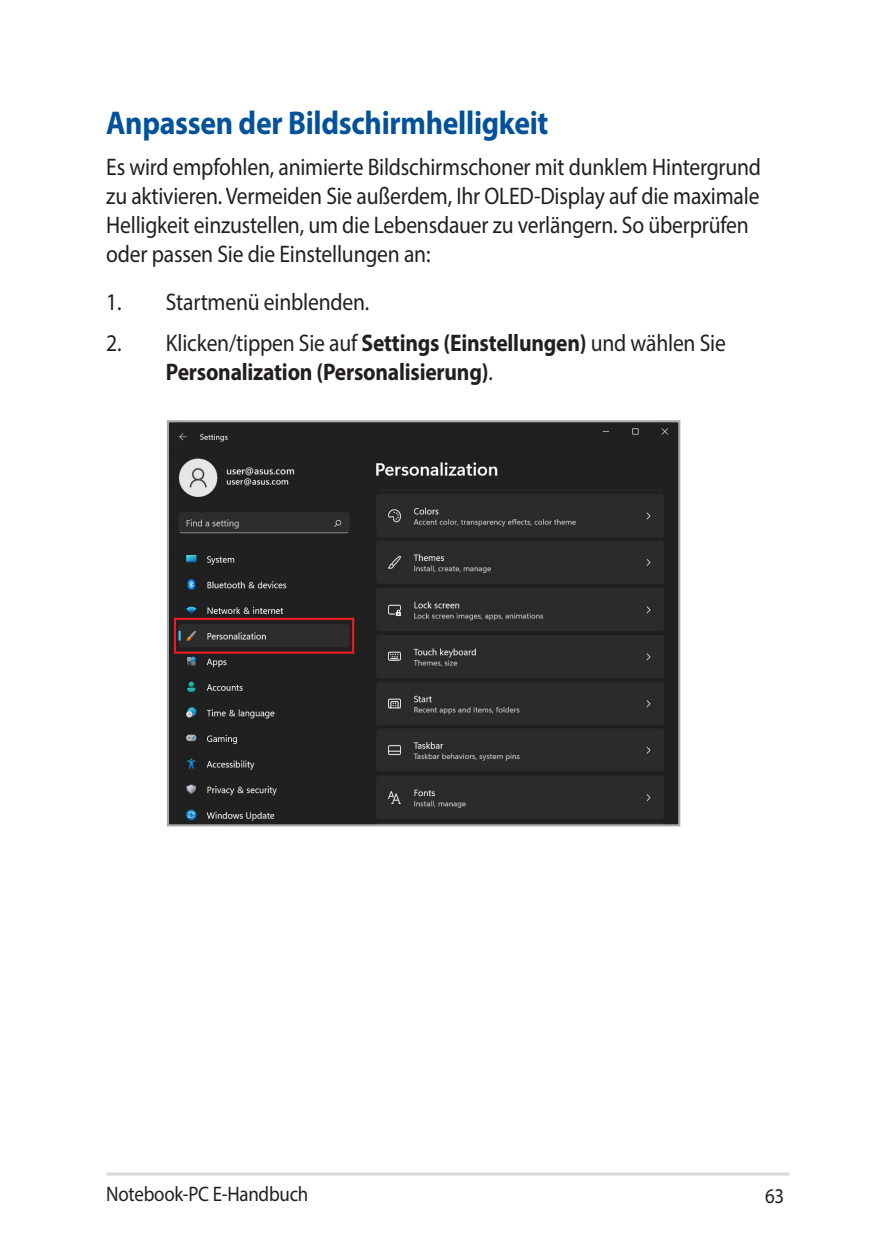
<style>
.page{position:relative;width:893px;height:1259px;background:#fff}
.page>*{position:absolute;margin:0;border:0;box-sizing:border-box;transform-origin:0 0}
.t1{font:700 33px "Myriad Pro";letter-spacing:-.01em;color:#01529a;scale:.9 1}
.t2{font:24px/28.8px "Myriad Pro";letter-spacing:-.01em;color:#231f20;scale:.9 1}
.t3{font:700 24px/28.8px "Myriad Pro";letter-spacing:-.01em;color:#231f20;scale:.9 1}
.t4{font:21px "Myriad Pro";letter-spacing:-.015em;color:#231f20;scale:.9 1}
.s1{font-weight:400}
</style>
<div class="page">
<hr style="left:106px;top:1172px;width:683px;height:3px;background:#d8d8d8">
<div style="left:170px;top:423px;width:507px;height:400px;background:#262626"></div>
<div style="left:167px;top:420px;width:513px;height:406px;border:2px solid #a8a9ad"></div>
<div style="left:174px;top:618px;width:180px;height:36px;border:2px solid #ee1d23"></div>
<h1 class="t1" style="left:106px;top:101px;width:493px">Anpassen der Bildschirmhelligkeit</h1>
<p class="t2" style="left:106px;top:152px;width:729px">Es wird empfohlen, animierte Bildschirmschoner mit dunklem Hintergrund zu aktivieren. Vermeiden Sie außerdem, Ihr OLED-Display auf die maximale Helligkeit einzustellen, um die Lebensdauer zu verlängern. So überprüfen oder passen Sie die Einstellungen an:</p>
<p class="t2" style="left:106px;top:287px;width:294px">1. Startmenü einblenden.</p>
<p class="t3" style="left:166px;top:328px;width:624px;text-indent:-60px"><span class="s1">2. Klicken/tippen Sie auf</span> Settings (Einstellungen) <span class="s1">und wählen Sie<br></span>Personalization (Personalisierung)<span class="s1">.</span></p>
<p class="t4" style="left:106px;top:1180px;width:226px">Notebook-PC E-Handbuch</p>
<p class="t4" style="left:765px;top:1182px;width:23px">63</p>
</div>
